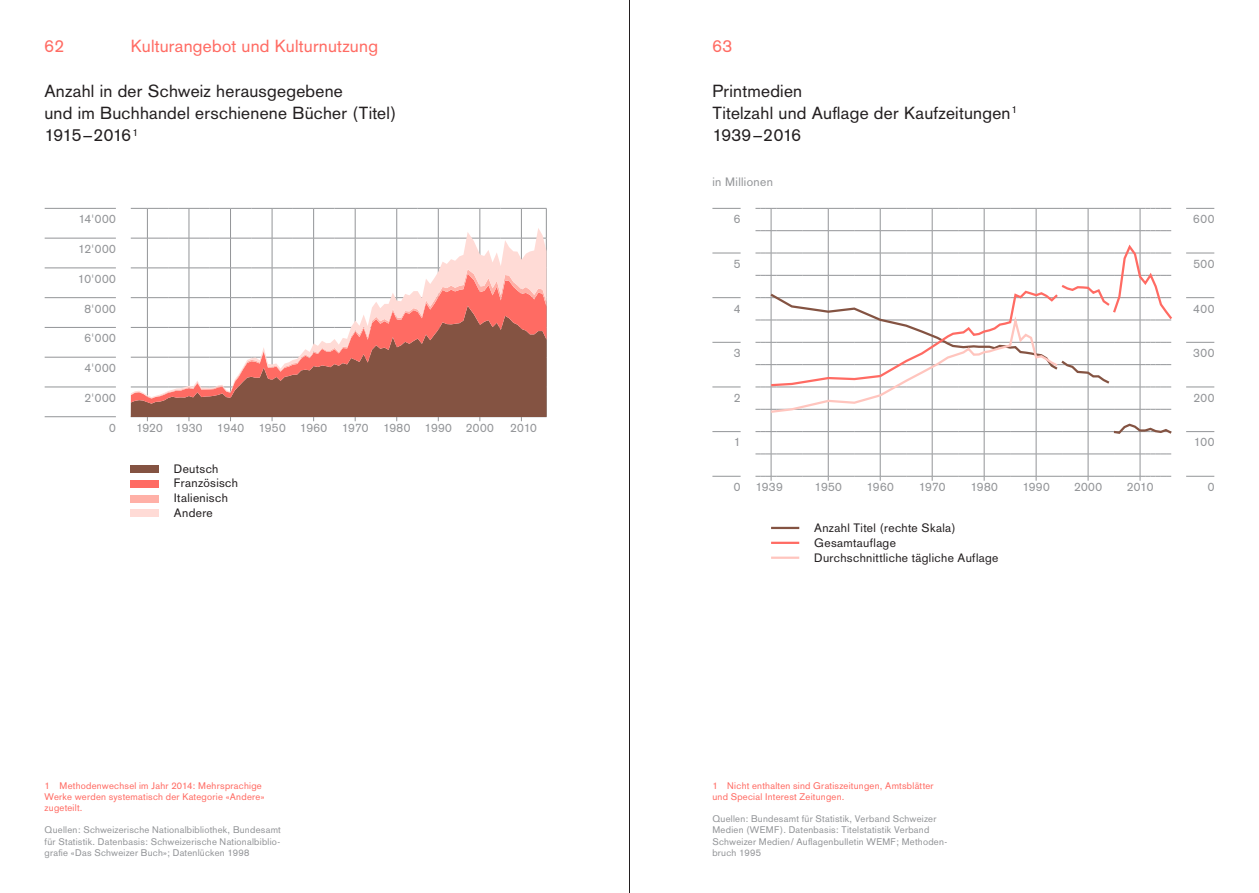
<style>
.page{position:relative;width:1259px;height:893px;background:#fff}
.page>*{position:absolute;margin:0;border:0;box-sizing:border-box;transform-origin:0 0}
.t1{font:17.25px/22.4px "Akzidenz Grotesk";letter-spacing:.015em;color:#231f20}
.t2{font:17.25px "Akzidenz Grotesk";letter-spacing:.01em;color:#ff6b63}
.t3{font:12px "Akzidenz Grotesk";letter-spacing:.035em;color:#939598}
.t4{font:12px/14.9px "Akzidenz Grotesk";letter-spacing:.03em;color:#231f20}
.t5{font:9.45px/11.1px "Akzidenz Grotesk";letter-spacing:.025em;color:#939598;text-align:justify}
.t6{font:9.45px/11.1px "Akzidenz Grotesk";letter-spacing:.025em;color:#ff6b63}
</style>
<div class="page">
<hr style="left:629px;top:0;width:1px;height:893px;background:#231f20">
<hr style="left:546px;top:238px;width:1px;height:30px;background:#939598">
<hr style="left:546px;top:357px;width:1px;height:30px;background:#939598">
<svg style="left:131px;top:208px;width:416px;height:31px"></svg>
<svg style="left:131px;top:387px;width:416px;height:34px"></svg>
<div style="left:131px;top:465px;width:28px;height:8px;background:#845342"></div>
<div style="left:131px;top:480px;width:28px;height:7px;background:#ff6b63"></div>
<div style="left:131px;top:495px;width:28px;height:7px;background:#ffb0a7"></div>
<div style="left:131px;top:510px;width:28px;height:7px;background:#ffdbd6"></div>
<hr style="left:45px;top:208px;width:71px;height:1px;background:#939598">
<hr style="left:45px;top:238px;width:71px;height:1px;background:#939598">
<hr style="left:45px;top:268px;width:71px;height:1px;background:#939598">
<hr style="left:45px;top:297px;width:71px;height:1px;background:#939598">
<hr style="left:45px;top:327px;width:71px;height:1px;background:#939598">
<hr style="left:45px;top:357px;width:71px;height:1px;background:#939598">
<hr style="left:45px;top:387px;width:71px;height:1px;background:#939598">
<hr style="left:45px;top:416px;width:71px;height:1px;background:#939598">
<hr style="left:771px;top:527px;width:28px;height:2px;background:#845342">
<hr style="left:771px;top:542px;width:28px;height:2px;background:#ff6b63">
<hr style="left:771px;top:557px;width:28px;height:2px;background:#ffc5be">
<svg style="left:712px;top:208px;width:28px;height:1px"></svg>
<svg style="left:712px;top:253px;width:28px;height:1px"></svg>
<svg style="left:712px;top:297px;width:28px;height:1px"></svg>
<svg style="left:712px;top:342px;width:28px;height:1px"></svg>
<svg style="left:712px;top:387px;width:28px;height:1px"></svg>
<svg style="left:712px;top:431px;width:28px;height:1px"></svg>
<svg style="left:712px;top:476px;width:28px;height:1px"></svg>
<svg style="left:1186px;top:208px;width:28px;height:1px"></svg>
<svg style="left:1186px;top:253px;width:28px;height:1px"></svg>
<svg style="left:1186px;top:297px;width:28px;height:1px"></svg>
<svg style="left:1186px;top:342px;width:28px;height:1px"></svg>
<svg style="left:1186px;top:387px;width:28px;height:1px"></svg>
<svg style="left:1186px;top:431px;width:28px;height:1px"></svg>
<svg style="left:1186px;top:476px;width:28px;height:1px"></svg>
<svg style="left:755px;top:208px;width:416px;height:273px"></svg>
<div style="left:131px;top:404px;width:415px;height:13px;background:#845342"></div>
<div style="left:131px;top:399px;width:415px;height:5px;background:#845342"></div>
<svg style="left:131px;top:228px;width:415px;height:170px"></svg>
<h1 class="t2" style="left:131px;top:36px;width:249px">Kulturangebot und Kulturnutzung</h1>
<h1 class="t2" style="left:45px;top:36px;width:21px">62</h1>
<h1 class="t2" style="left:712px;top:36px;width:21px">63</h1>
<h1 class="t1" style="left:44px;top:80px;width:353px">Anzahl in der Schweiz herausgegebene<br>und im Buchhandel erschienene Bücher (Titel)<br>1915 –2016<sup>1</sup></h1>
<p class="t3" style="left:78px;top:212px;width:39px">14'000</p>
<p class="t3" style="left:78px;top:242px;width:39px">12'000</p>
<p class="t3" style="left:78px;top:271px;width:39px">10'000</p>
<p class="t3" style="left:84px;top:301px;width:33px">8'000</p>
<p class="t3" style="left:84px;top:331px;width:33px">6'000</p>
<p class="t3" style="left:85px;top:361px;width:33px">4'000</p>
<p class="t3" style="left:84px;top:391px;width:33px">2'000</p>
<p class="t3" style="left:109px;top:420px;width:8px">0</p>
<p class="t3" style="left:136px;top:420px;width:359px">1920 1930 1940 1950 1960 1970 1980 1990 2000</p>
<p class="t3" style="left:510px;top:420px;width:28px">2010</p>
<p class="t4" style="left:174px;top:461px;width:66px">Deutsch<br>Französisch<br>Italienisch<br>Andere</p>
<h1 class="t1" style="left:712px;top:80px;width:306px">Printmedien<br>Titelzahl und Auflage der Kaufzeitungen<sup>1<br></sup>1939 –2016</h1>
<p class="t3" style="left:712px;top:175px;width:62px">in Millionen</p>
<p class="t3" style="left:734px;top:212px;width:8px">6</p>
<p class="t3" style="left:734px;top:257px;width:8px">5</p>
<p class="t3" style="left:734px;top:301px;width:8px">4</p>
<p class="t3" style="left:734px;top:346px;width:8px">3</p>
<p class="t3" style="left:734px;top:391px;width:8px">2</p>
<p class="t3" style="left:734px;top:435px;width:8px">1</p>
<p class="t3" style="left:734px;top:480px;width:8px">0</p>
<p class="t3" style="left:755px;top:480px;width:29px">1939</p>
<p class="t3" style="left:814px;top:480px;width:29px">1950</p>
<p class="t3" style="left:866px;top:480px;width:29px">1960</p>
<p class="t3" style="left:919px;top:480px;width:28px">1970</p>
<p class="t3" style="left:970px;top:480px;width:29px">1980</p>
<p class="t3" style="left:1022px;top:480px;width:29px">1990</p>
<p class="t3" style="left:1074px;top:480px;width:30px">2000</p>
<p class="t3" style="left:1126px;top:480px;width:28px">2010</p>
<p class="t4" style="left:814px;top:520px;width:186px">Anzahl Titel (rechte Skala)<br>Gesamtauflage<br>Durchschnittliche tägliche Auflage</p>
<p class="t3" style="left:1193px;top:212px;width:23px">600</p>
<p class="t3" style="left:1193px;top:257px;width:22px">500</p>
<p class="t3" style="left:1193px;top:301px;width:23px">400</p>
<p class="t3" style="left:1193px;top:346px;width:23px">300</p>
<p class="t3" style="left:1193px;top:391px;width:22px">200</p>
<p class="t3" style="left:1194px;top:435px;width:22px">100</p>
<p class="t3" style="left:1207px;top:480px;width:8px">0</p>
<p class="t6" style="left:45px;top:780px;width:221px">1 Methodenwechsel im Jahr 2014: Mehrsprachige<br>Werke werden systematisch der Kategorie «Andere» zugeteilt.</p>
<p class="t5" style="left:45px;top:825px;width:238px">Quellen: Schweizerische Nationalbibliothek, Bundesamt für Statistik. Datenbasis: Schweizerische Nationalbiblio&shy;grafie «Das Schweizer Buch»; Datenlücken 1998</p>
<p class="t6" style="left:712px;top:780px;width:223px">1 Nicht enthalten sind Gratiszeitungen, Amtsblätter und Special Interest Zeitungen.</p>
<p class="t5" style="left:712px;top:813px;width:236px;text-align:left">Quellen: Bundesamt für Statistik, Verband Schweizer Medien (WEMF). Datenbasis: Titelstatistik Verband Schweizer Medien/ Auflagenbulletin WEMF; Methoden&shy;bruch 1995</p>
</div>
